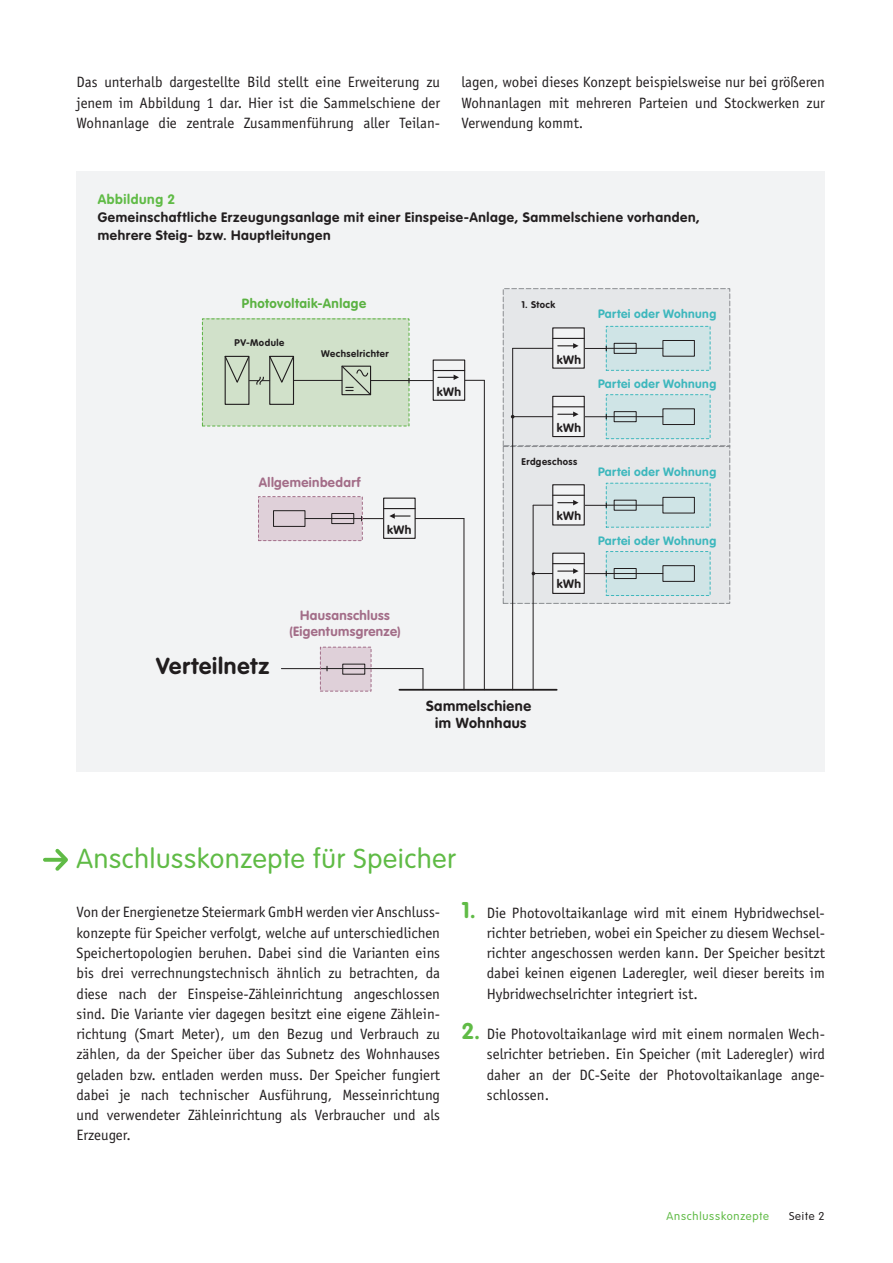
<style>
.page{position:relative;width:893px;height:1263px;background:#fff}
.page>*{position:absolute;margin:0;border:0;box-sizing:border-box;transform-origin:0 0}
.t1{font:300 27px "VAG Rounded";letter-spacing:.03em;color:#60bb46}
.t2{font:700 22.8px "VAG Rounded Std";letter-spacing:.035em;color:#231f20}
.t3{font:15px/20.2px "Officina Sans Std";color:#231f20;text-align:justify}
.t4{font:700 14.4px/17.2px "VAG Rounded Std";letter-spacing:.035em;color:#231f20;text-align:center}
.t5{font:700 13.5px/18px "VAG Rounded Std";letter-spacing:.045em;color:#231f20}
.t6{font:700 13.5px "VAG Rounded Std";letter-spacing:.045em;color:#60bb46}
.t7{font:700 13.2px/15.9px "VAG Rounded Std";letter-spacing:.03em;color:#ac738f;text-align:center}
.t8{font:700 13.2px "VAG Rounded Std";letter-spacing:.04em;color:#60bb46}
.t9{font:700 12px "VAG Rounded Std";letter-spacing:.03em;color:#41c1c6}
.t10{font:700 12px "VAG Rounded Std";letter-spacing:.025em;color:#231f20}
.t11{font:300 11.25px "VAG Rounded Std";letter-spacing:.065em;color:#60bb46}
.t12{font:300 11.25px "VAG Rounded Std";letter-spacing:.075em;color:#231f20}
.t13{font:700 9.6px "VAG Rounded Std";letter-spacing:.05em;color:#231f20}
.s1{font-family:"VAG Rounded Std";font-weight:700;font-size:22.5px;color:#60bb46}
</style>
<div class="page">
<div style="left:77px;top:172px;width:748px;height:600px;background:#f2f3f4"></div>
<div style="left:503px;top:446px;width:227px;height:157px;background:#e5e7e9"></div>
<div style="left:503px;top:289px;width:227px;height:157px;background:#e5e7e9"></div>
<div style="left:606px;top:551px;width:104px;height:44px;background:#cfe4e6"></div>
<div style="left:606px;top:483px;width:104px;height:44px;background:#cfe4e6"></div>
<div style="left:606px;top:395px;width:104px;height:44px;background:#cfe4e6"></div>
<div style="left:606px;top:326px;width:104px;height:44px;background:#cfe4e6"></div>
<div style="left:320px;top:647px;width:51px;height:44px;background:#dfd0d9"></div>
<div style="left:258px;top:497px;width:104px;height:44px;background:#dfd0d9"></div>
<div style="left:202px;top:319px;width:207px;height:107px;background:#d1e1ca"></div>
<hr style="left:294px;top:380px;width:48px;height:1px;background:#231f20">
<hr style="left:371px;top:380px;width:38px;height:1px;background:#231f20">
<svg style="left:340px;top:365px;width:32px;height:31px"></svg>
<div style="left:225px;top:356px;width:24px;height:49px;border:1px solid #231f20"></div>
<div style="left:269px;top:356px;width:25px;height:49px;border:1px solid #231f20"></div>
<svg style="left:224px;top:355px;width:71px;height:31px"></svg>
<div style="left:503px;top:445px;width:227px;height:159px;border:1px dashed #939598"></div>
<svg style="left:534px;top:505px;width:18px;height:1px"></svg>
<hr style="left:606px;top:505px;width:57px;height:1px;background:#231f20">
<div style="left:662px;top:497px;width:33px;height:16px;border:1px solid #231f20"></div>
<div style="left:614px;top:500px;width:23px;height:11px;border:1px solid #231f20"></div>
<div style="left:606px;top:483px;width:104px;height:45px;border:1px dashed #41c1c6"></div>
<hr style="left:606px;top:573px;width:57px;height:1px;background:#231f20">
<div style="left:662px;top:565px;width:33px;height:17px;border:1px solid #231f20"></div>
<div style="left:614px;top:568px;width:23px;height:11px;border:1px solid #231f20"></div>
<div style="left:606px;top:551px;width:104px;height:45px;border:1px dashed #41c1c6"></div>
<div style="left:553px;top:485px;width:31px;height:40px;background:#f2f3f4"></div>
<div style="left:552px;top:484px;width:33px;height:41px;border:1px solid #231f20"></div>
<hr style="left:553px;top:495px;width:31px;height:1px;background:#231f20">
<svg style="left:558px;top:500px;width:49px;height:8px"></svg>
<div style="left:553px;top:553px;width:31px;height:40px;background:#f2f3f4"></div>
<div style="left:552px;top:553px;width:33px;height:41px;border:1px solid #231f20"></div>
<hr style="left:553px;top:563px;width:31px;height:1px;background:#231f20">
<svg style="left:532px;top:568px;width:75px;height:8px"></svg>
<div style="left:503px;top:288px;width:227px;height:159px;border:1px dashed #939598"></div>
<svg style="left:465px;top:380px;width:19px;height:1px"></svg>
<hr style="left:513px;top:348px;width:40px;height:1px;background:#231f20">
<hr style="left:415px;top:518px;width:49px;height:1px;background:#231f20">
<hr style="left:513px;top:416px;width:40px;height:1px;background:#231f20">
<hr style="left:281px;top:668px;width:46px;height:1px;background:#231f20">
<hr style="left:606px;top:348px;width:57px;height:1px;background:#231f20">
<div style="left:662px;top:340px;width:33px;height:17px;border:1px solid #231f20"></div>
<div style="left:614px;top:343px;width:23px;height:11px;border:1px solid #231f20"></div>
<div style="left:606px;top:326px;width:104px;height:45px;border:1px dashed #41c1c6"></div>
<hr style="left:606px;top:416px;width:57px;height:1px;background:#231f20">
<div style="left:662px;top:408px;width:33px;height:17px;border:1px solid #231f20"></div>
<div style="left:614px;top:411px;width:23px;height:11px;border:1px solid #231f20"></div>
<div style="left:606px;top:394px;width:104px;height:45px;border:1px dashed #41c1c6"></div>
<hr style="left:305px;top:518px;width:57px;height:1px;background:#231f20">
<div style="left:273px;top:510px;width:32px;height:17px;border:1px solid #231f20"></div>
<div style="left:331px;top:513px;width:23px;height:11px;border:1px solid #231f20"></div>
<hr style="left:327px;top:668px;width:96px;height:1px;background:#231f20">
<div style="left:342px;top:664px;width:23px;height:11px;border:1px solid #231f20"></div>
<div style="left:320px;top:647px;width:51px;height:44px;border:1px dashed #ac738f"></div>
<div style="left:433px;top:359px;width:32px;height:42px;border:1px solid #231f20"></div>
<hr style="left:433px;top:370px;width:32px;height:1px;background:#231f20">
<svg style="left:408px;top:375px;width:51px;height:8px"></svg>
<div style="left:553px;top:328px;width:31px;height:40px;background:#f2f3f4"></div>
<div style="left:552px;top:327px;width:33px;height:42px;border:1px solid #231f20"></div>
<hr style="left:553px;top:338px;width:31px;height:1px;background:#231f20">
<svg style="left:558px;top:343px;width:49px;height:8px"></svg>
<div style="left:553px;top:396px;width:31px;height:40px;background:#f2f3f4"></div>
<div style="left:552px;top:396px;width:33px;height:41px;border:1px solid #231f20"></div>
<hr style="left:553px;top:406px;width:31px;height:1px;background:#231f20">
<svg style="left:558px;top:411px;width:49px;height:8px"></svg>
<div style="left:383px;top:498px;width:33px;height:41px;border:1px solid #231f20"></div>
<hr style="left:384px;top:508px;width:31px;height:1px;background:#231f20">
<svg style="left:363px;top:513px;width:47px;height:8px"></svg>
<hr style="left:399px;top:689px;width:158px;height:2px;background:#231f20">
<hr style="left:484px;top:380px;width:1px;height:310px;background:#231f20">
<svg style="left:423px;top:669px;width:1px;height:20px"></svg>
<hr style="left:464px;top:518px;width:1px;height:172px;background:#231f20">
<hr style="left:512px;top:348px;width:1px;height:342px;background:#231f20">
<hr style="left:533px;top:505px;width:1px;height:185px;background:#231f20">
<div style="left:258px;top:496px;width:105px;height:45px;border:1px dashed #ac738f"></div>
<svg style="left:45px;top:858px;width:7px;height:4px"></svg>
<svg style="left:52px;top:848px;width:16px;height:23px"></svg>
<p class="t3" style="left:77px;top:72px;width:365px">Das unterhalb dargestellte Bild stellt eine Erweiterung zu jenem im Abbildung 1 dar. Hier ist die Sammelschiene der Wohnanlage die zentrale Zusammenführung aller Teilan-</p>
<p class="t3" style="left:461px;top:72px;width:365px">lagen, wobei dieses Konzept beispielsweise nur bei größeren Wohnanlagen mit mehreren Parteien und Stockwerken zur Verwendung kommt.</p>
<p class="t6" style="left:98px;top:192px;width:79px">Abbildung 2</p>
<p class="t5" style="left:98px;top:209px;width:603px">Gemeinschaftliche Erzeugungsanlage mit einer Einspeise-Anlage, Sammelschiene vorhanden, mehrere Steig- bzw. Hauptleitungen</p>
<p class="t8" style="left:242px;top:296px;width:126px">Photovoltaik-Anlage</p>
<p class="t13" style="left:521px;top:299px;width:35px">1. Stock</p>
<p class="t13" style="left:235px;top:337px;width:51px">PV-Module</p>
<p class="t13" style="left:321px;top:348px;width:69px">Wechselrichter</p>
<p class="t10" style="left:437px;top:385px;width:26px">kWh</p>
<p class="t7" style="left:259px;top:475px;width:103px">Allgemeinbedarf</p>
<p class="t10" style="left:387px;top:522px;width:26px">kWh</p>
<p class="t10" style="left:557px;top:353px;width:26px">kWh</p>
<p class="t10" style="left:557px;top:421px;width:26px">kWh</p>
<p class="t13" style="left:521px;top:456px;width:57px">Erdgeschoss</p>
<p class="t10" style="left:557px;top:509px;width:26px">kWh</p>
<h2 class="t2" style="left:156px;top:653px;width:115px">Verteilnetz</h2>
<p class="t7" style="left:289px;top:608px;width:113px">Hausanschluss (Eigentumsgrenze)</p>
<p class="t4" style="left:426px;top:697px;width:107px">Sammelschiene im Wohnhaus</p>
<p class="t10" style="left:557px;top:577px;width:26px">kWh</p>
<p class="t9" style="left:598px;top:307px;width:120px">Partei oder Wohnung</p>
<p class="t9" style="left:598px;top:377px;width:120px">Partei oder Wohnung</p>
<p class="t9" style="left:598px;top:464px;width:120px">Partei oder Wohnung</p>
<p class="t9" style="left:598px;top:533px;width:120px">Partei oder Wohnung</p>
<h1 class="t1" style="left:77px;top:843px;width:381px">Anschlusskonzepte für Speicher</h1>
<p class="t3" style="left:77px;top:902px;width:365px">Von der Energienetze Steiermark GmbH werden vier Anschluss&shy;konzepte für Speicher verfolgt, welche auf unterschiedlichen Speichertopologien beruhen. Dabei sind die Varianten eins bis drei verrechnungstechnisch ähnlich zu betrachten, da diese nach der Einspeise-Zähleinrichtung angeschlossen sind. Die Variante vier dagegen besitzt eine eigene Zählein&shy;richtung (Smart Meter), um den Bezug und Verbrauch zu zählen, da der Speicher über das Subnetz des Wohnhauses geladen bzw. entladen werden muss. Der Speicher fungiert dabei je nach technischer Ausführung, Messeinrichtung und verwendeter Zähleinrichtung als Verbraucher und als Erzeuger.</p>
<p class="t3" style="left:487px;top:902px;width:340px;text-indent:-26px"><span class="s1">1.</span> Die Photovoltaikanlage wird mit einem Hybridwechsel&shy;richter betrieben, wobei ein Speicher zu diesem Wechsel&shy;richter angeschossen werden kann. Der Speicher besitzt dabei keinen eigenen Laderegler, weil dieser bereits im Hybridwechselrichter integriert ist.</p>
<p class="t3" style="left:487px;top:1024px;width:340px;text-indent:-26px"><span class="s1">2.</span> Die Photovoltaikanlage wird mit einem normalen Wech&shy;selrichter betrieben. Ein Speicher (mit Laderegler) wird daher an der DC-Seite der Photovoltaikanlage ange&shy;schlossen.</p>
<p class="t11" style="left:667px;top:1210px;width:104px">Anschlusskonzepte</p>
<p class="t12" style="left:789px;top:1210px;width:37px">Seite 2</p>
</div>
